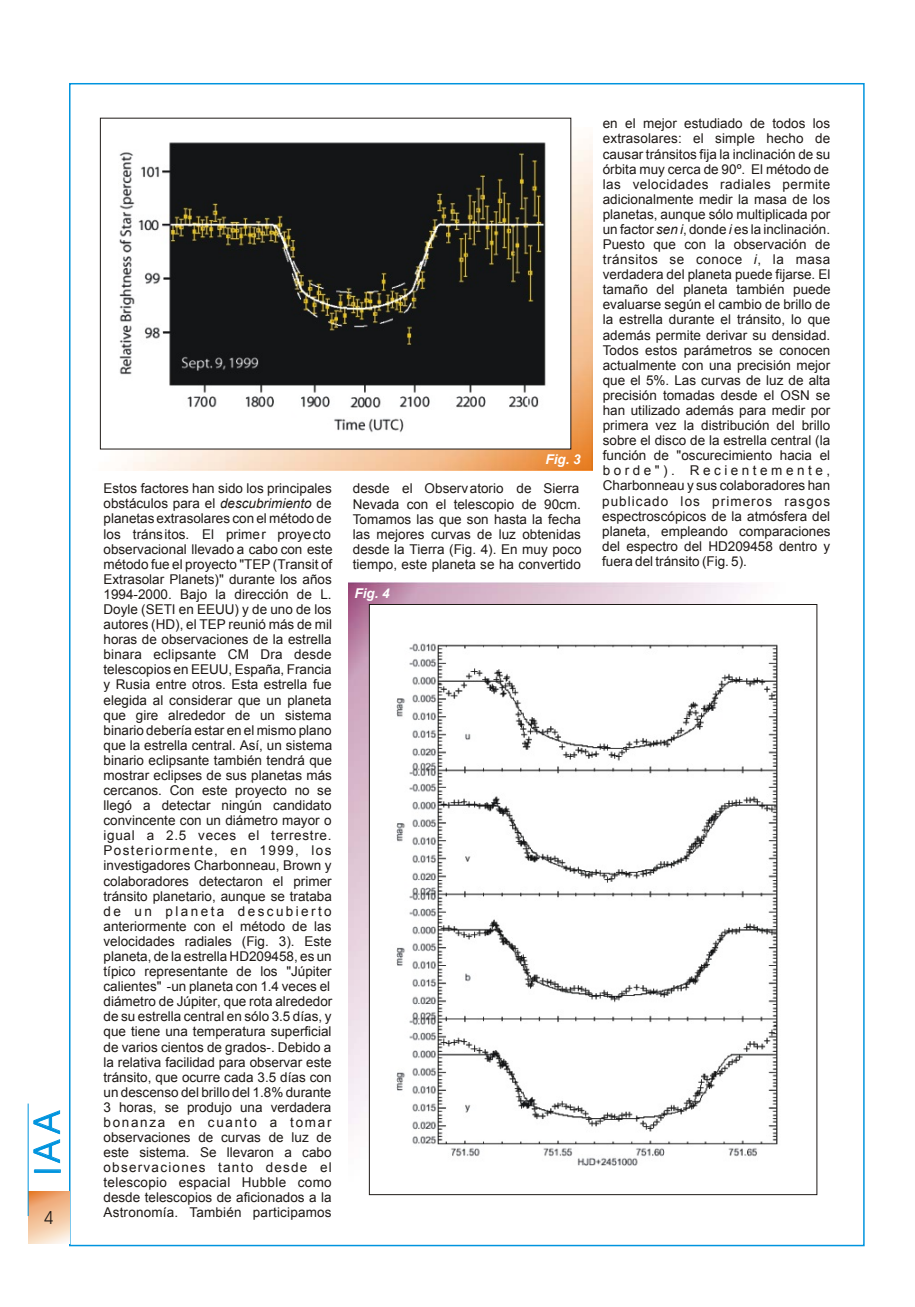
<style>
.page{position:relative;width:915px;height:1307px;background:#fff}
.page>*{position:absolute;margin:0;border:0;box-sizing:border-box;transform-origin:0 0}
.t1{font:36px "Avant Garde Bk BT";color:#0094de}
.t2{font:18px "Avant Garde Bk BT";color:#1f1a17;scale:.96 1}
.t3{font:13.5px/15.1px "Arial";color:#1f1a17}
.t4{font:13.5px "Arial";letter-spacing:.08em;color:#1f1a17}
.t5{font:italic 700 13.5px "Arial";color:#fff}
.s1{font-style:italic}
</style>
<div class="page">
<img style="left:348px;top:583px;width:470px;height:613px">
<div style="left:369px;top:604px;width:448px;height:590px;background:#fff;border:1px solid #1f1a17"></div>
<img style="left:99px;top:128px;width:493px;height:342px">
<img style="left:29px;top:1191px;width:40px;height:52px">
<hr style="left:28px;top:1103px;width:1px;height:113px;background:#0094de">
<div style="left:100px;top:118px;width:471px;height:331px;background:#fff"></div>
<img style="left:396px;top:643px;width:382px;height:522px">
<img style="left:119px;top:142px;width:427px;height:291px">
<h1 class="t1" style="left:32px;top:1174px;width:66px;rotate:-90deg">IAA</h1>
<h2 class="t2" style="left:44px;top:1210px;width:12px">4</h2>
<p class="t5" style="left:546px;top:454px;width:37px">Fig. 3</p>
<p class="t3" style="left:603px;top:117px;width:230px">en el mejor estudiado de todos los extrasolares: el simple hecho de causar tránsitos fija la inclinación de su órbita muy cerca de 90º. El método de las velocidades radiales permite adicionalmente medir la masa de los planetas, aunque sólo multiplicada por un factor <span class="s1">sen i</span>, donde <span class="s1">i</span> es la inclinación.<br>Puesto que con la observación de tránsitos se conoce <span class="s1">i</span>, la masa verdadera del planeta puede fijarse. El tamaño del planeta también puede evaluarse según el cambio de brillo de la estrella durante el tránsito, lo que además permite derivar su densidad.<br>Todos estos parámetros se conocen actualmente con una precisión mejor que el 5%. Las curvas de luz de alta precisión tomadas desde el OSN se han utilizado además para medir por primera vez la distribución del brillo sobre el disco de la estrella central (la función de "oscurecimiento hacia el borde"). Recientemente,</p>
<p class="t3" style="left:104px;top:482px;width:230px">Estos factores han sido los principales</p>
<p class="t3" style="left:353px;top:482px;width:228px">desde el Observatorio de Sierra</p>
<p class="t3" style="left:603px;top:479px;width:229px">Charbonneau y sus colaboradores han</p>
<p class="t3" style="left:104px;top:497px;width:230px">obstáculos para el <span class="s1">descubrimiento</span> de</p>
<p class="t3" style="left:353px;top:497px;width:230px">Nevada con el telescopio de 90cm.</p>
<p class="t4" style="left:602px;top:496px;width:229px">publicado los primeros rasgos</p>
<p class="t3" style="left:104px;top:512px;width:230px">planetas extrasolares con el método de</p>
<p class="t3" style="left:353px;top:512px;width:230px">Tomamos las que son hasta la fecha</p>
<p class="t3" style="left:602px;top:509px;width:230px">espectroscópicos de la atmósfera del planeta, empleando comparaciones</p>
<p class="t3" style="left:104px;top:527px;width:229px">los tránsitos. El primer proyecto</p>
<p class="t3" style="left:353px;top:527px;width:230px">las mejores curvas de luz obtenidas</p>
<p class="t3" style="left:104px;top:542px;width:231px">observacional llevado a cabo con este</p>
<p class="t3" style="left:353px;top:543px;width:230px">desde la Tierra (Fig. 4). En muy poco</p>
<p class="t3" style="left:602px;top:540px;width:230px">del espectro del HD209458 dentro y</p>
<p class="t3" style="left:104px;top:557px;width:230px">método fue el proyecto "TEP (Transit of</p>
<p class="t3" style="left:602px;top:555px;width:146px">fuera del tránsito (Fig. 5).</p>
<p class="t3" style="left:353px;top:558px;width:230px">tiempo, este planeta se ha convertido</p>
<p class="t3" style="left:104px;top:573px;width:230px">Extrasolar Planets)" durante los años 1994-2000. Bajo la dirección de L.<br>Doyle (SETI en EEUU) y de uno de los autores (HD), el TEP reunió más de mil horas de observaciones de la estrella binara eclipsante CM Dra desde telescopios en EEUU, España, Francia y Rusia entre otros. Esta estrella fue elegida al considerar que un planeta que gire alrededor de un sistema binario debería estar en el mismo plano que la estrella central. Así, un sistema binario eclipsante también tendrá que mostrar eclipses de sus planetas más cercanos. Con este proyecto no se llegó a detectar ningún candidato convincente con un diámetro mayor o igual a 2.5 veces el terrestre.<br>Posteriormente, en 1999, los investigadores Charbonneau, Brown y colaboradores detectaron el primer tránsito planetario, aunque se trataba de un planeta descubierto anteriormente con el método de las velocidades radiales (Fig. 3). Este planeta, de la estrella HD209458, es un típico representante de los "Júpiter calientes" -un planeta con 1.4 veces el diámetro de Júpiter, que rota alrededor de su estrella central en sólo 3.5 días, y que tiene una temperatura superficial de varios cientos de grados-. Debido a la relativa facilidad para observar este tránsito, que ocurre cada 3.5 días con un descenso del brillo del 1.8% durante 3 horas, se produjo una verdadera bonanza en cuanto a tomar observaciones de curvas de luz de este sistema. Se llevaron a cabo observaciones tanto desde el telescopio espacial Hubble como desde telescopios de aficionados a la Astronomía. También participamos</p>
<p class="t5" style="left:354px;top:588px;width:37px">Fig. 4</p>
</div>
